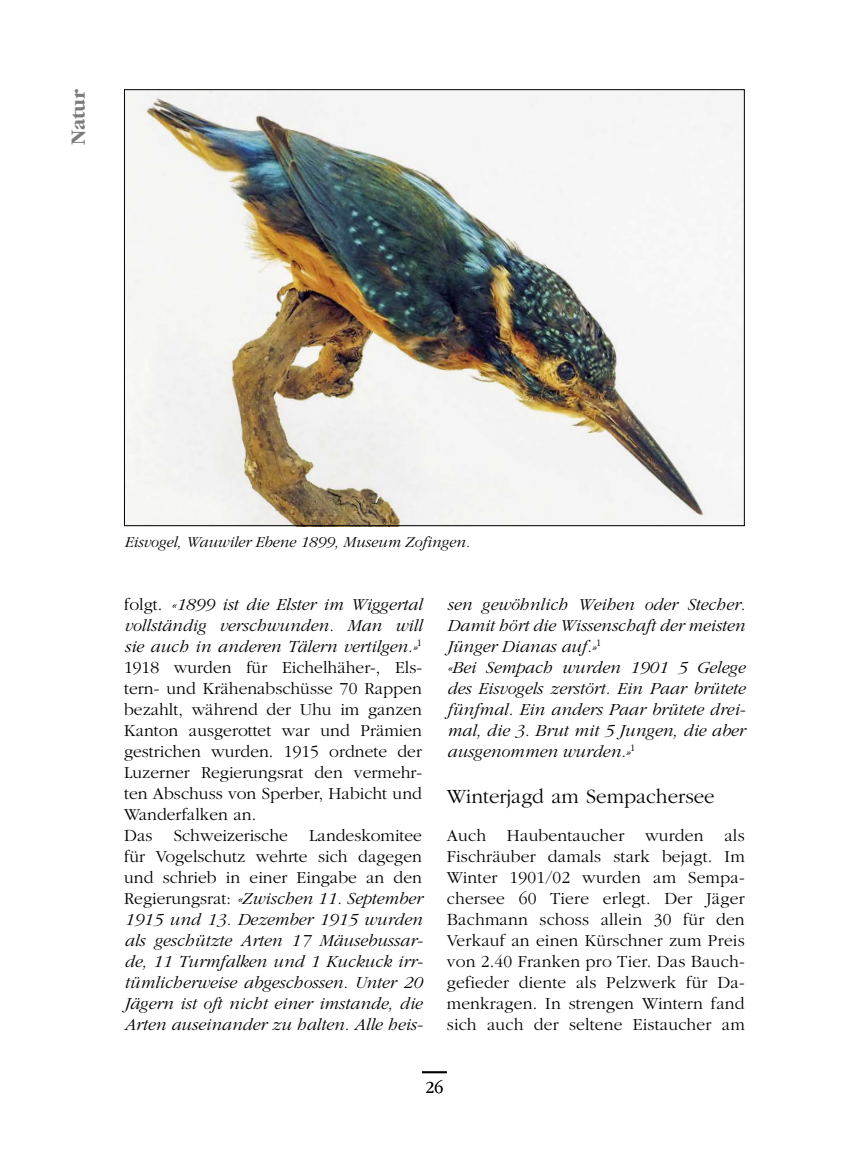
<style>
.page{position:relative;width:844px;height:1166px;background:#fff}
.page>*{position:absolute;margin:0;border:0;box-sizing:border-box;transform-origin:0 0}
.t1{font:300 21px "Garamond";color:#000}
.t2{font:700 21px "Garamond";color:#7c7c7c}
.t3{font:300 17.5px/21px "Garamond";color:#000}
.t4{font:italic 300 17.5px/21px "Garamond";color:#000}
.t5{font:italic 300 15.75px "Garamond";color:#000}
.s1{font-style:italic}
</style>
<div class="page">
<hr style="left:422px;top:1071px;width:24px;height:2px;background:#000">
<img style="left:126px;top:91px;width:616px;height:433px">
<p class="t2" style="left:67px;top:145px;width:57px;rotate:-90deg">Natur</p>
<p class="t5" style="left:124px;top:534px;width:347px">Eisvogel, Wauwiler Ebene 1899, Museum Zofingen.</p>
<p class="t3" style="left:124px;top:594px;width:300px">folgt. <span class="s1">«1899 ist die Elster im Wiggertal vollständig verschwunden. Man will sie auch in anderen Tälern vertilgen.»</span><sup>1<br></sup>1918 wurden für Eichelhäher-, Els&shy;tern- und Krähenabschüsse 70 Rappen bezahlt, während der Uhu im ganzen Kanton ausgerottet war und Prämien gestrichen wurden. 1915 ordnete der Luzerner Regierungsrat den vermehr&shy;ten Abschuss von Sperber, Habicht und Wanderfalken an.<br>Das Schweizerische Landeskomitee für Vogelschutz wehrte sich dagegen und schrieb in einer Eingabe an den Regierungsrat: <span class="s1">«Zwischen 11. September 1915 und 13. Dezember 1915 wurden als geschützte Arten 17 Mäusebussar&shy;de, 11 Turmfalken und 1 Kuckuck irr&shy;tümlicherweise abgeschossen. Unter 20<br>Jägern ist oft nicht einer imstande, die Arten auseinander zu halten. Alle heis-</span></p>
<p class="t4" style="left:446px;top:594px;width:300px">sen gewöhnlich Weihen oder Stecher.<br>Damit hört die Wissenschaft der meisten Jünger Dianas auf.»<sup>1<br></sup>«Bei Sempach wurden 1901 5 Gelege des Eisvogels zerstört. Ein Paar brütete fünfmal. Ein anders Paar brütete drei&shy;mal, die 3. Brut mit 5 Jungen, die aber ausgenommen wurden.»<sup>1</sup></p>
<p class="t1" style="left:446px;top:785px;width:269px">Winterjagd am Sempachersee</p>
<p class="t3" style="left:446px;top:825px;width:299px;text-align:justify">Auch Haubentaucher wurden als Fischräuber damals stark bejagt. Im Winter 1901/02 wurden am Sempa&shy;chersee 60 Tiere erlegt. Der Jäger Bachmann schoss allein 30 für den Verkauf an einen Kürschner zum Preis von 2.40 Franken pro Tier. Das Bauch&shy;gefieder diente als Pelzwerk für Da&shy;menkragen. In strengen Wintern fand sich auch der seltene Eistaucher am</p>
<p class="t3" style="left:425px;top:1077px;width:19px">26</p>
</div>
